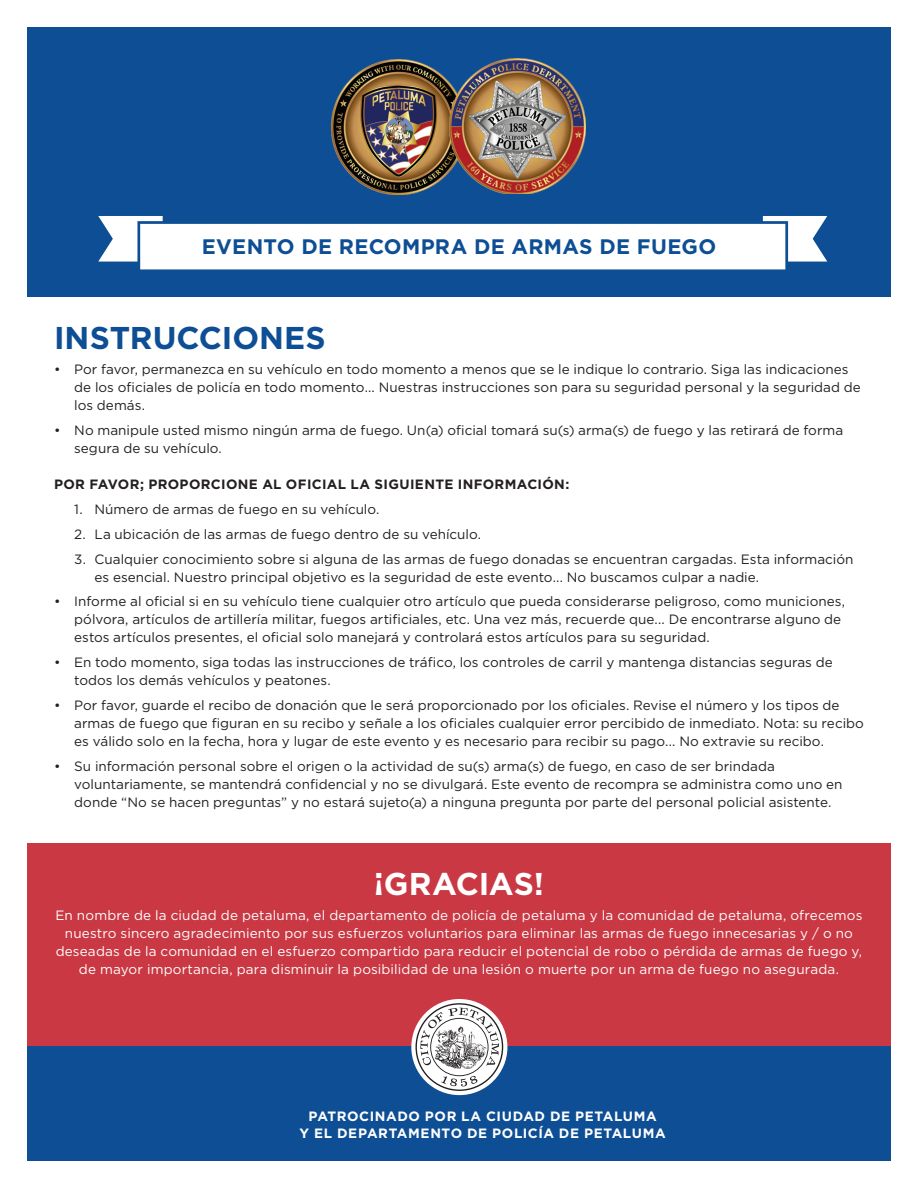
<style>
.page{position:relative;width:918px;height:1188px;background:#fff}
.page>*{position:absolute;margin:0;border:0;box-sizing:border-box;transform-origin:0 0}
.t1{font:700 31.5px "Gotham";color:#0d4e94}
.t2{font:700 31.5px "Gotham";letter-spacing:-.005em;color:#fff}
.t3{font:700 21px "Gotham";letter-spacing:.015em;color:#0d4e94}
.t4{font:13.5px/18px "Gotham";color:#231f20}
.Body{font:13.5px/18px "Gotham";letter-spacing:.01em;color:#fff;text-align:center}
.t5{font:700 13.5px/16.5px "Gotham";letter-spacing:.045em;color:#fff;text-align:center}
.t6{font:700 13.5px "Gotham";letter-spacing:.025em;color:#231f20}
</style>
<div class="page">
<div style="left:27px;top:843px;width:864px;height:270px;background:#c93843"></div>
<div style="left:27px;top:27px;width:864px;height:270px;background:#0d4e94"></div>
<svg style="left:98px;top:216px;width:729px;height:53px;background:#d8e2ed"></svg>
<div style="left:27px;top:1047px;width:864px;height:114px;background:#0d4e94"></div>
<div style="left:411px;top:999px;width:96px;height:96px;border:8px solid #fff;border-radius:50%"></div>
<svg style="left:416px;top:1003px;width:87px;height:88px;background:#c2bdc1"></svg>
<img style="left:332px;top:60px;width:117px;height:134px">
<img style="left:449px;top:58px;width:136px;height:136px">
<h1 class="t3" style="left:202px;top:233px;width:516px">EVENTO DE RECOMPRA DE ARMAS DE FUEGO</h1>
<h1 class="t1" style="left:54px;top:317px;width:273px">INSTRUCCIONES</h1>
<p class="t4" style="left:74px;top:360px;width:788px;text-indent:-20px">• Por favor, permanezca en su vehículo en todo momento a menos que se le indique lo contrario. Siga las indicaciones de los oficiales de policía en todo momento... Nuestras instrucciones son para su seguridad personal y la seguridad de los demás.</p>
<p class="t4" style="left:74px;top:421px;width:770px;text-indent:-20px">• No manipule usted mismo ningún arma de fuego. Un(a) oficial tomará su(s) arma(s) de fuego y las retirará de forma segura de su vehículo.</p>
<h3 class="t6" style="left:54px;top:476px;width:517px">POR FAVOR; PROPORCIONE AL OFICIAL LA SIGUIENTE INFORMACIÓN:</h3>
<p class="t4" style="left:74px;top:500px;width:307px">1. Número de armas de fuego en su vehículo.</p>
<p class="t4" style="left:74px;top:525px;width:408px">2. La ubicación de las armas de fuego dentro de su vehículo.</p>
<p class="t4" style="left:94px;top:550px;width:761px;text-indent:-20px">3. Cualquier conocimiento sobre si alguna de las armas de fuego donadas se encuentran cargadas. Esta información es esencial. Nuestro principal objetivo es la seguridad de este evento... No buscamos culpar a nadie.</p>
<p class="t4" style="left:74px;top:592px;width:772px;text-indent:-20px">• Informe al oficial si en su vehículo tiene cualquier otro artículo que pueda considerarse peligroso, como municiones, pólvora, artículos de artillería militar, fuegos artificiales, etc. Una vez más, recuerde que... De encontrarse alguno de estos artículos presentes, el oficial solo manejará y controlará estos artículos para su seguridad.</p>
<p class="t4" style="left:74px;top:653px;width:760px;text-indent:-20px">• En todo momento, siga todas las instrucciones de tráfico, los controles de carril y mantenga distancias seguras de todos los demás vehículos y peatones.</p>
<p class="t4" style="left:74px;top:696px;width:791px;text-indent:-20px">• Por favor, guarde el recibo de donación que le será proporcionado por los oficiales. Revise el número y los tipos de armas de fuego que figuran en su recibo y señale a los oficiales cualquier error percibido de inmediato. Nota: su recibo es válido solo en la fecha, hora y lugar de este evento y es necesario para recibir su pago... No extravie su recibo.</p>
<p class="t4" style="left:74px;top:757px;width:770px;text-indent:-20px">• Su información personal sobre el origen o la actividad de su(s) arma(s) de fuego, en caso de ser brindada voluntariamente, se mantendrá confidencial y no se divulgará. Este evento de recompra se administra como uno en donde “No se hacen preguntas” y no estará sujeto(a) a ninguna pregunta por parte del personal policial asistente.</p>
<h1 class="t2" style="left:374px;top:863px;width:172px">¡GRACIAS!</h1>
<p class="Body" style="left:56px;top:906px;width:808px">En nombre de la ciudad de petaluma, el departamento de policía de petaluma y la comunidad de petaluma, ofrecemos nuestro sincero agradecimiento por sus esfuerzos voluntarios para eliminar las armas de fuego innecesarias y / o no deseadas de la comunidad en el esfuerzo compartido para reducir el potencial de robo o pérdida de armas de fuego y, de mayor importancia, para disminuir la posibilidad de una lesión o muerte por un arma de fuego no asegurada.</p>
<h3 class="t5" style="left:300px;top:1108px;width:368px">PATROCINADO POR LA CIUDAD DE PETALUMA<br>Y EL DEPARTAMENTO DE POLICÍA DE PETALUMA</h3>
</div>
